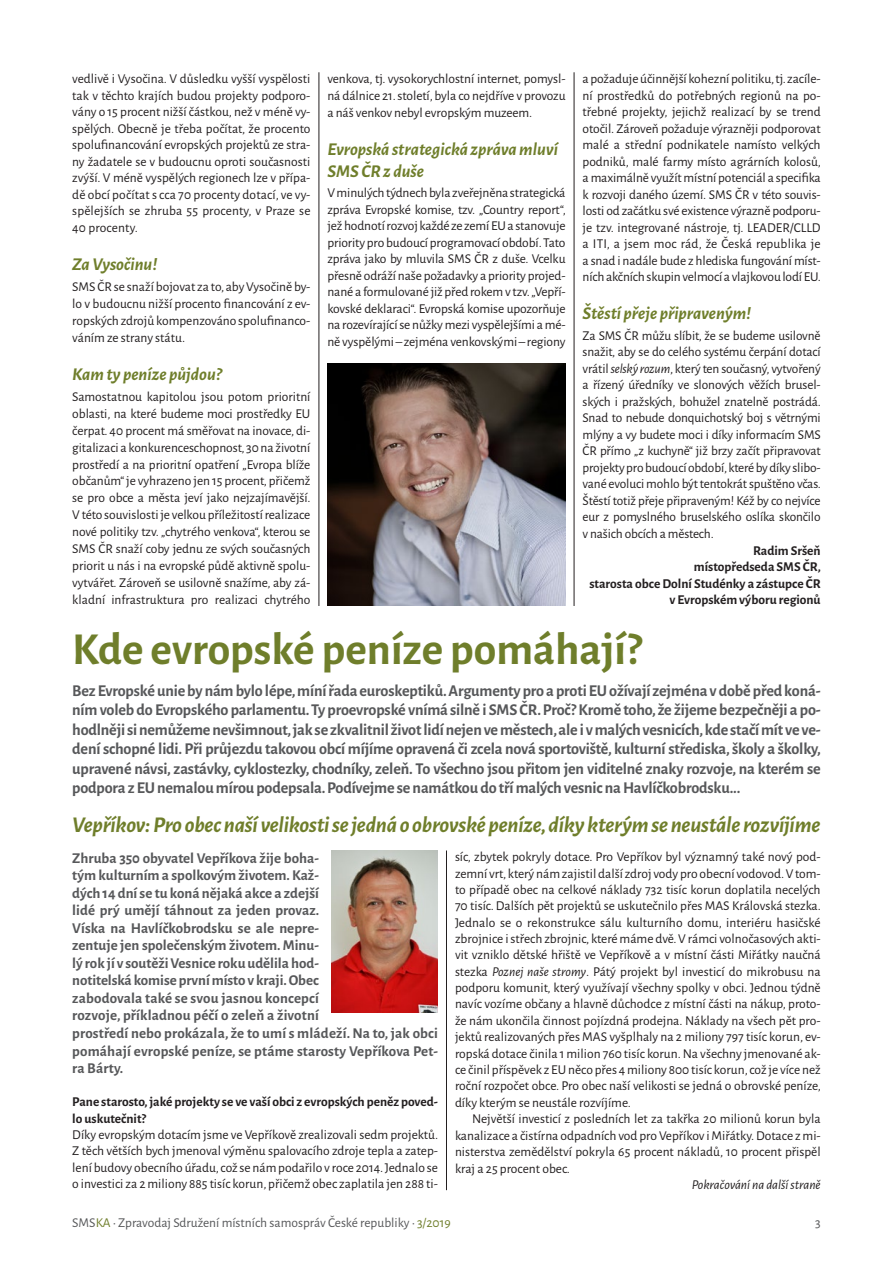
<style>
.page{position:relative;width:893px;height:1263px;background:#fff}
.page>*{position:absolute;margin:0;border:0;box-sizing:border-box;transform-origin:0 0}
.t1{font:700 45.75px "Alegreya Sans";color:#6f7e2b}
.t2{font:italic 700 22.5px "Alegreya Sans";letter-spacing:-.01em;color:#6f7e2b}
.t3{font:italic 700 18px/21.6px "Alegreya Sans";color:#6f7e2b}
.t4{font:700 16.5px/19.5px "Alegreya Sans";letter-spacing:-.01em;color:#57585a;text-align:justify}
.t5{font:700 15px/17.5px "Alegreya Sans";color:#57585a}
.t6{font:13.5px/16.5px "Alegreya Sans";letter-spacing:-.005em;color:#231f20;text-align:justify}
.t7{font:700 13.5px/16.5px "Alegreya Sans";color:#231f20;text-align:right}
.t8{font:13.5px "Alegreya Sans";color:#57585a}
.t9{font:italic 13.5px "Alegreya Sans";color:#231f20}
.s1{font-style:italic}
.s2{color:#6f7e2b}
</style>
<div class="page">
<img style="left:327px;top:364px;width:239px;height:242px">
<img style="left:332px;top:850px;width:106px;height:162px">
<hr style="left:319px;top:72px;width:1px;height:534px;background:#231f20">
<hr style="left:574px;top:72px;width:1px;height:534px;background:#231f20">
<hr style="left:446px;top:850px;width:1px;height:340px;background:#231f20">
<p class="t6" style="left:583px;top:70px;width:240px">a požaduje účinnější kohezní politiku, tj. zacíle&shy;ní prostředků do potřebných regionů na po&shy;třebné projekty, jejichž realizací by se trend otočil. Zároveň požaduje výrazněji podporovat malé a střední podnikatele namísto velkých podniků, malé farmy místo agrárních kolosů, a maximálně využít místní potenciál a specifika k rozvoji daného území. SMS ČR v této souvis&shy;losti od začátku své existence výrazně podporu&shy;je tzv. integrované nástroje, tj. LEADER/CLLD a ITI, a jsem moc rád, že Česká republika je a snad i nadále bude z hlediska fungování míst&shy;ních akčních skupin velmocí a vlajkovou lodí EU.</p>
<h3 class="t3" style="left:583px;top:301px;width:170px">Štěstí přeje připraveným!</h3>
<p class="t6" style="left:583px;top:327px;width:240px">Za SMS ČR můžu slíbit, že se budeme usilovně snažit, aby se do celého systému čerpání dotací vrátil <span class="s1">selský rozum</span>, který ten současný, vytvořený a řízený úředníky ve slonových věžích brusel&shy;ských i pražských, bohužel znatelně postrádá.<br>Snad to nebude donquichotský boj s větrnými mlýny a vy budete moci i díky informacím SMS ČR přímo „z kuchyně“ již brzy začít připravovat projekty pro budoucí období, které by díky slibo&shy;vané evoluci mohlo být tentokrát spuštěno včas.<br>Štěstí totiž přeje připraveným! Kéž by co nejvíce eur z pomyslného bruselského oslíka skončilo v našich obcích a městech.</p>
<p class="t7" style="left:589px;top:541px;width:233px">Radim Sršeň<br>místopředseda SMS ČR,<br>starosta obce Dolní Studénky a zástupce ČR v Evropském výboru regionů</p>
<h1 class="t1" style="left:72px;top:616px;width:571px">Kde evropské peníze pomáhají?</h1>
<p class="t6" style="left:327px;top:70px;width:240px">venkova, tj. vysokorychlostní internet, pomysl&shy;ná dálnice 21. století, byla co nejdříve v provozu a náš venkov nebyl evropským muzeem.</p>
<h3 class="t3" style="left:327px;top:137px;width:232px">Evropská strategická zpráva mluví<br>SMS ČR z duše</h3>
<p class="t6" style="left:327px;top:184px;width:240px">V minulých týdnech byla zveřejněna strategická zpráva Evropské komise, tzv. „Country report“, jež hodnotí rozvoj každé ze zemí EU a stanovuje priority pro budoucí programovací období. Tato zpráva jako by mluvila SMS ČR z duše. Vcelku přesně odráží naše požadavky a priority projed&shy;nané a formulované již před rokem v tzv. „Vepří&shy;kovské deklaraci“. Evropská komise upozorňuje na rozevírající se nůžky mezi vyspělejšími a mé&shy;ně vyspělými – zejména venkovskými – regiony</p>
<p class="t6" style="left:72px;top:70px;width:240px">vedlivě i Vysočina. V důsledku vyšší vyspělosti tak v těchto krajích budou projekty podporo&shy;vány o 15 procent nižší částkou, než v méně vy&shy;spělých. Obecně je třeba počítat, že procento spolufinancování evropských projektů ze stra&shy;ny žadatele se v budoucnu oproti současnosti zvýší. V méně vyspělých regionech lze v přípa&shy;dě obcí počítat s cca 70 procenty dotací, ve vy&shy;spělejších se zhruba 55 procenty, v Praze se 40 procenty.</p>
<h3 class="t3" style="left:72px;top:252px;width:87px">Za Vysočinu!</h3>
<p class="t6" style="left:72px;top:277px;width:240px;line-height:17px">SMS ČR se snaží bojovat za to, aby Vysočině by&shy;lo v budoucnu nižší procento financování z ev&shy;ropských zdrojů kompenzováno spolufinanco&shy;váním ze strany státu.</p>
<h3 class="t3" style="left:72px;top:362px;width:151px">Kam ty peníze půjdou?</h3>
<p class="t6" style="left:72px;top:388px;width:240px">Samostatnou kapitolou jsou potom prioritní oblasti, na které budeme moci prostředky EU čerpat. 40 procent má směřovat na inovace, di&shy;gitalizaci a konkurenceschopnost, 30 na životní prostředí a na prioritní opatření „Evropa blíže občanům“ je vyhrazeno jen 15 procent, přičemž se pro obce a města jeví jako nejzajímavější.<br>V této souvislosti je velkou příležitostí realizace nové politiky tzv. „chytrého venkova“, kterou se SMS ČR snaží coby jednu ze svých současných priorit u nás i na evropské půdě aktivně spolu&shy;vytvářet. Zároveň se usilovně snažíme, aby zá&shy;kladní infrastruktura pro realizaci chytrého</p>
<p class="t4" style="left:72px;top:679px;width:750px">Bez Evropské unie by nám bylo lépe, míní řada euroskeptiků. Argumenty pro a proti EU ožívají zejména v době před koná&shy;ním voleb do Evropského parlamentu. Ty proevropské vnímá silně i SMS ČR. Proč? Kromě toho, že žijeme bezpečněji a po&shy;hodlněji si nemůžeme nevšimnout, jak se zkvalitnil život lidí nejen ve městech, ale i v malých vesnicích, kde stačí mít ve ve&shy;dení schopné lidi. Při průjezdu takovou obcí míjíme opravená či zcela nová sportoviště, kulturní střediska, školy a školky, upravené návsi, zastávky, cyklostezky, chodníky, zeleň. To všechno jsou přitom jen viditelné znaky rozvoje, na kterém se podpora z EU nemalou mírou podepsala. Podívejme se namátkou do tří malých vesnic na Havlíčkobrodsku...</p>
<h2 class="t2" style="left:72px;top:809px;width:750px">Vepříkov: Pro obec naší velikosti se jedná o obrovské peníze, díky kterým se neustále rozvíjíme</h2>
<p class="t6" style="left:455px;top:848px;width:367px">síc, zbytek pokryly dotace. Pro Vepříkov byl významný také nový pod&shy;zemní vrt, který nám zajistil další zdroj vody pro obecní vodovod. V tom&shy;to případě obec na celkové náklady 732 tisíc korun doplatila necelých 70 tisíc. Dalších pět projektů se uskutečnilo přes MAS Královská stezka.<br>Jednalo se o rekonstrukce sálu kulturního domu, interiéru hasičské zbrojnice i střech zbrojnic, které máme dvě. V rámci volnočasových akti&shy;vit vzniklo dětské hřiště ve Vepříkově a v místní části Miřátky naučná stezka <span class="s1">Poznej naše stromy</span>. Pátý projekt byl investicí do mikrobusu na podporu komunit, který využívají všechny spolky v obci. Jednou týdně navíc vozíme občany a hlavně důchodce z místní části na nákup, proto&shy;že nám ukončila činnost pojízdná prodejna. Náklady na všech pět pro&shy;jektů realizovaných přes MAS vyšplhaly na 2 miliony 797 tisíc korun, ev&shy;ropská dotace činila 1 milion 760 tisíc korun. Na všechny jmenované ak&shy;ce činil příspěvek z EU něco přes 4 miliony 800 tisíc korun, což je více než roční rozpočet obce. Pro obec naší velikosti se jedná o obrovské peníze, díky kterým se neustále rozvíjíme.</p>
<p class="t6" style="left:455px;top:1110px;width:367px;text-indent:17px">Největší investicí z posledních let za takřka 20 milionů korun byla kanalizace a čistírna odpadních vod pro Vepříkov i Miřátky. Dotace z mi&shy;nisterstva zemědělství pokryla 65 procent nákladů, 10 procent přispěl kraj a 25 procent obec.</p>
<p class="t9" style="left:692px;top:1176px;width:131px">Pokračování na další straně</p>
<p class="t5" style="left:72px;top:848px;width:367px">Zhruba 350 obyvatel Vepříkova žije boha-<br>tým kulturním a spolkovým životem. Kaž-<br>dých 14 dní se tu koná nějaká akce a zdejší<br>lidé prý umějí táhnout za jeden provaz.<br>Víska na Havlíčkobrodsku se ale nepre-<br>zentuje jen společenským životem. Minu-<br>lý rok jí v soutěži Vesnice roku udělila hod-<br>notitelská komise první místo v kraji. Obec<br>zabodovala také se svou jasnou koncepcí<br>rozvoje, příkladnou péčí o zeleň a životní<br>prostředí nebo prokázala, že to umí s mládeží. Na to, jak obci pomáhají evropské peníze, se ptáme starosty Vepříkova Pet&shy;ra Bárty.</p>
<p class="t7" style="left:72px;top:1092px;width:367px;text-align:left">Pane starosto, jaké projekty se ve vaší obci z evropských peněz poved&shy;lo uskutečnit?</p>
<p class="t6" style="left:72px;top:1126px;width:367px">Díky evropským dotacím jsme ve Vepříkově zrealizovali sedm projektů.<br>Z těch větších bych jmenoval výměnu spalovacího zdroje tepla a zatep&shy;lení budovy obecního úřadu, což se nám podařilo v roce 2014. Jednalo se o investici za 2 miliony 885 tisíc korun, přičemž obec zaplatila jen 288 ti-</p>
<p class="t8" style="left:72px;top:1213px;width:380px">SMS<span class="s2">KA</span> • Zpravodaj Sdružení místních samospráv České republiky • <span class="s2">3/2019</span></p>
<p class="t8" style="left:815px;top:1213px;width:7px">3</p>
</div>
